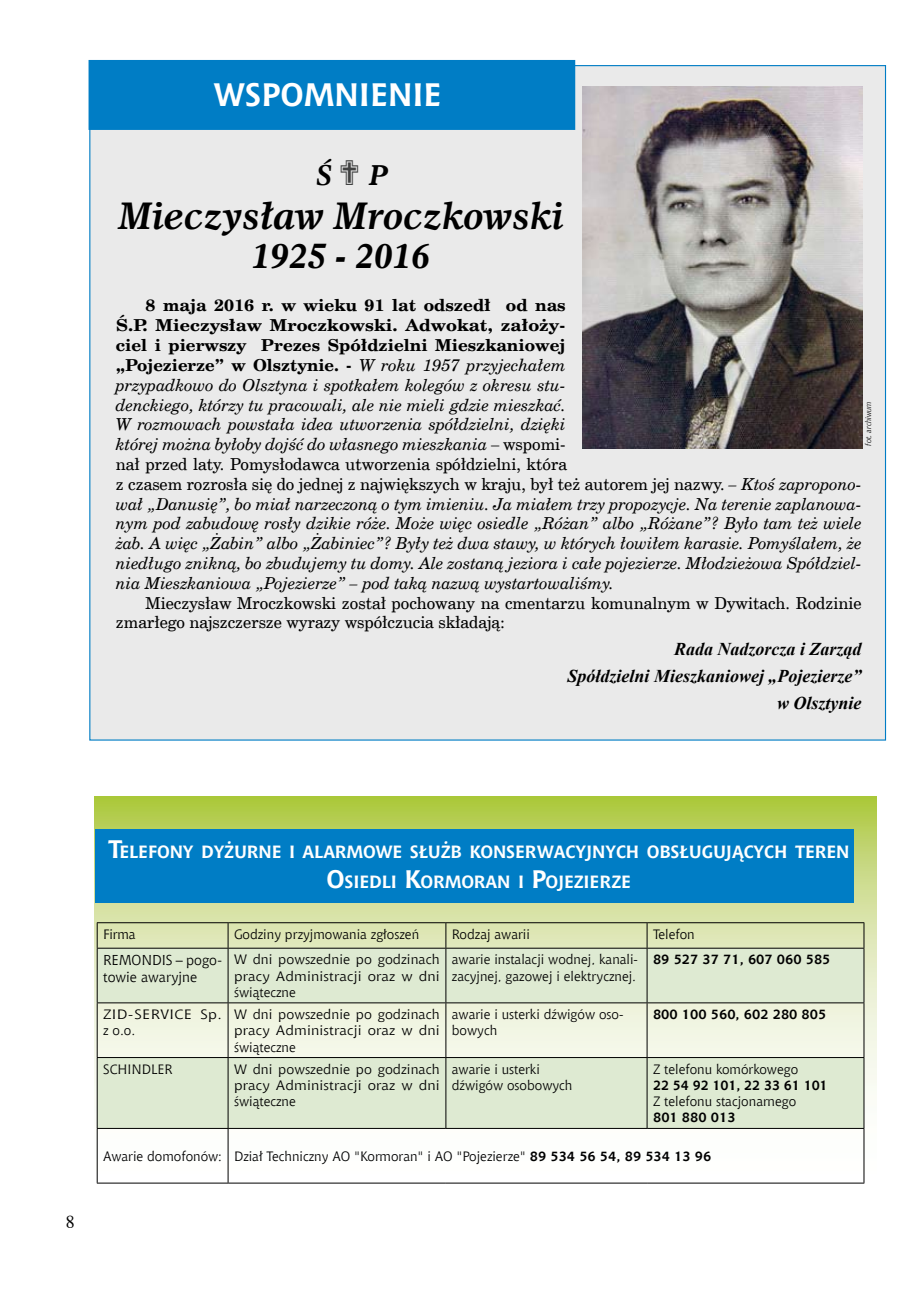
<style>
.page{position:relative;width:906px;height:1289px;background:#fff}
.page>*{position:absolute;margin:0;border:0;box-sizing:border-box;transform-origin:0 0}
.t1{font:italic 700 36px "Dutch 811 EU";color:#000}
.t2{font:italic 700 33px "Dutch 811 EU";color:#000}
.t3{font:700 32.25px "Chianti EU";color:#fff}
.t4{font:italic 700 27px "Dutch 811 EU";color:#000}
.t5{font:italic 700 18px/27px "Times New Roman";color:#000;text-align:right}
.t6{font:18px "Times";color:#000}
.t7{font:700 17.7px/30.3px "Chianti EU";letter-spacing:-.005em;color:#fff;text-align:center}
.t8{font:italic 16.5px/19.8px "Cent Schbook EU";color:#000}
.t9{font:16.5px/19.8px "Cent Schbook EU";color:#000}
.t10{font:14.25px/17.1px "Chianti EU";color:#000}
.t11{font:13.5px/16.2px "Chianti EU";color:#000}
.t12{font:13.5px/16.2px "Chianti EU";color:#000;text-align:justify;scale:1.05 1}
.t13{font:700 13.5px "Chianti EU";color:#000}
.t14{font:13.5px/16.2px "Chianti EU";letter-spacing:.025em;color:#000;scale:1.15 1}
.t15{font:italic 7.8px "Chianti EU";color:#000}
.s1{color:#414242}
.s2{font-weight:700;font-style:normal}
.s3{font-style:normal}
.s4{font-size:25.2px}
.s5{font-weight:700}
</style>
<div class="page">
<div style="left:89px;top:65px;width:797px;height:675px;background:#eaeaea;border:1px solid #007dc5"></div>
<div style="left:89px;top:61px;width:485px;height:68px;background:#007dc5"></div>
<div style="left:89px;top:60px;width:486px;height:70px;border:2px solid #007dc5"></div>
<img style="left:582px;top:87px;width:280px;height:361px">
<svg style="left:94px;top:797px;width:782px;height:387px"></svg>
<div style="left:96px;top:829px;width:758px;height:73px;background:#007dc5"></div>
<svg style="left:98px;top:948px;width:765px;height:179px;background:#e1ead4"></svg>
<hr style="left:97px;top:922px;width:131px;height:1px;background:#000">
<svg style="left:97px;top:923px;width:1px;height:24px"></svg>
<hr style="left:228px;top:922px;width:218px;height:1px;background:#000">
<svg style="left:228px;top:923px;width:1px;height:24px"></svg>
<hr style="left:446px;top:922px;width:201px;height:1px;background:#000">
<svg style="left:445px;top:923px;width:1px;height:24px"></svg>
<hr style="left:647px;top:922px;width:217px;height:1px;background:#000">
<svg style="left:646px;top:923px;width:1px;height:24px"></svg>
<svg style="left:863px;top:923px;width:1px;height:24px"></svg>
<hr style="left:97px;top:947px;width:131px;height:1px;background:#000">
<hr style="left:97px;top:948px;width:1px;height:54px;background:#000">
<hr style="left:228px;top:947px;width:218px;height:1px;background:#000">
<hr style="left:228px;top:948px;width:1px;height:54px;background:#000">
<hr style="left:446px;top:947px;width:201px;height:1px;background:#000">
<hr style="left:445px;top:948px;width:1px;height:54px;background:#000">
<hr style="left:647px;top:947px;width:217px;height:1px;background:#000">
<hr style="left:646px;top:948px;width:1px;height:54px;background:#000">
<hr style="left:863px;top:948px;width:1px;height:54px;background:#000">
<hr style="left:97px;top:1002px;width:131px;height:1px;background:#000">
<hr style="left:97px;top:1003px;width:1px;height:54px;background:#000">
<hr style="left:228px;top:1002px;width:218px;height:1px;background:#000">
<hr style="left:228px;top:1003px;width:1px;height:54px;background:#000">
<hr style="left:446px;top:1002px;width:201px;height:1px;background:#000">
<hr style="left:445px;top:1003px;width:1px;height:54px;background:#000">
<hr style="left:647px;top:1002px;width:217px;height:1px;background:#000">
<hr style="left:646px;top:1003px;width:1px;height:54px;background:#000">
<hr style="left:863px;top:1003px;width:1px;height:54px;background:#000">
<hr style="left:97px;top:1057px;width:131px;height:1px;background:#000">
<hr style="left:97px;top:1057px;width:1px;height:70px;background:#000">
<hr style="left:228px;top:1057px;width:218px;height:1px;background:#000">
<hr style="left:228px;top:1057px;width:1px;height:70px;background:#000">
<hr style="left:446px;top:1057px;width:201px;height:1px;background:#000">
<hr style="left:445px;top:1057px;width:1px;height:70px;background:#000">
<hr style="left:647px;top:1057px;width:217px;height:1px;background:#000">
<hr style="left:646px;top:1057px;width:1px;height:70px;background:#000">
<hr style="left:863px;top:1057px;width:1px;height:70px;background:#000">
<hr style="left:97px;top:1127px;width:131px;height:1px;background:#000">
<hr style="left:97px;top:1128px;width:1px;height:54px;background:#000">
<hr style="left:228px;top:1127px;width:218px;height:1px;background:#000">
<hr style="left:228px;top:1128px;width:1px;height:54px;background:#000">
<hr style="left:446px;top:1127px;width:201px;height:1px;background:#000">
<hr style="left:647px;top:1127px;width:217px;height:1px;background:#000">
<hr style="left:863px;top:1128px;width:1px;height:54px;background:#000">
<hr style="left:97px;top:1182px;width:131px;height:1px;background:#000">
<hr style="left:228px;top:1182px;width:218px;height:1px;background:#000">
<hr style="left:446px;top:1182px;width:201px;height:1px;background:#000">
<hr style="left:647px;top:1182px;width:217px;height:1px;background:#000">
<h3 class="t3" style="left:214px;top:75px;width:229px">WSPOMNIENIE</h3>
<h3 class="t4" style="left:317px;top:158px;width:73px">Ś <span class="s1">✟</span> P</h3>
<h1 class="t1" style="left:119px;top:192px;width:446px">Mieczysław Mroczkowski</h1>
<h2 class="t2" style="left:252px;top:235px;width:179px">1925 - 2016</h2>
<p class="t8" style="left:116px;top:296px;width:747px;text-indent:30px"><span class="s2">8 maja 2016 r. w wieku 91 lat odszedł od nas<br>Ś.P. Mieczysław Mroczkowski. Adwokat, założy-<br>ciel i pierwszy Prezes Spółdzielni Mieszkaniowej<br>„Pojezierze” w Olsztynie. -</span> W roku 1957 przyjechałem<br>przypadkowo do Olsztyna i spotkałem kolegów z okresu stu-<br>denckiego, którzy tu pracowali, ale nie mieli gdzie mieszkać.<br>W rozmowach powstała idea utworzenia spółdzielni, dzięki<br>której można byłoby dojść do własnego mieszkania <span class="s3">– wspomi-<br>nał przed laty. Pomysłodawca utworzenia spółdzielni, która<br>z czasem rozrosła się do jednej z największych w kraju, był też autorem jej nazwy.</span> – Ktoś zapropono&shy;wał „Danusię”, bo miał narzeczoną o tym imieniu. Ja miałem trzy propozycje. Na terenie zaplanowa&shy;nym pod zabudowę rosły dzikie róże. Może więc osiedle „Różan” albo „Różane”? Było tam też wiele żab. A więc „Żabin” albo „Żabiniec”? Były też dwa stawy, w których łowiłem karasie. Pomyślałem, że niedługo znikną, bo zbudujemy tu domy. Ale zostaną jeziora i całe pojezierze. Młodzieżowa Spółdziel&shy;nia Mieszkaniowa „Pojezierze” – pod taką nazwą wystartowaliśmy.</p>
<p class="t9" style="left:116px;top:593px;width:747px;text-indent:30px">Mieczysław Mroczkowski został pochowany na cmentarzu komunalnym w Dywitach. Rodzinie zmarłego najszczersze wyrazy współczucia składają:</p>
<p class="t5" style="left:567px;top:635px;width:296px">Rada Nadzorcza i Zarząd<br>Spółdzielni Mieszkaniowej „Pojezierze” w Olsztynie</p>
<p class="t15" style="left:863px;top:446px;width:45px;rotate:-90deg">fot. archiwum</p>
<p class="t6" style="left:66px;top:1204px;width:10px">8</p>
<p class="t7" style="left:108px;top:836px;width:742px"><span class="s4">T</span>ELEFONY DYŻURNE I ALARMOWE SŁUŻB KONSERWACYJNYCH OBSŁUGUJĄCYCH TEREN<br><span class="s4">O</span>SIEDLI <span class="s4">K</span>ORMORAN I <span class="s4">P</span>OJEZIERZE</p>
<p class="t11" style="left:103px;top:926px;width:34px">Firma</p>
<p class="t11" style="left:234px;top:926px;width:187px">Godziny przyjmowania zgłoszeń</p>
<p class="t11" style="left:452px;top:926px;width:79px">Rodzaj awarii</p>
<p class="t11" style="left:653px;top:926px;width:43px">Telefon</p>
<p class="t10" style="left:103px;top:951px;width:120px">REMONDIS – pogo&shy;towie awaryjne</p>
<p class="t12" style="left:234px;top:951px;width:197px">W dni powszednie po godzinach pracy Administracji oraz w dni świąteczne</p>
<p class="t11" style="left:452px;top:951px;width:188px">awarie instalacji wodnej, kanali&shy;zacyjnej, gazowej i elektrycznej.</p>
<p class="t13" style="left:653px;top:951px;width:179px">89 527 37 71, 607 060 585</p>
<p class="t14" style="left:103px;top:1006px;width:105px">ZID-SERVICE Sp. z o.o.</p>
<p class="t12" style="left:234px;top:1006px;width:197px">W dni powszednie po godzinach pracy Administracji oraz w dni świąteczne</p>
<p class="t11" style="left:452px;top:1006px;width:173px">awarie i usterki dźwigów oso&shy;bowych</p>
<p class="t13" style="left:653px;top:1006px;width:175px">800 100 560, 602 280 805</p>
<p class="t11" style="left:103px;top:1060px;width:71px">SCHINDLER</p>
<p class="t12" style="left:234px;top:1060px;width:197px">W dni powszednie po godzinach pracy Administracji oraz w dni świąteczne</p>
<p class="t11" style="left:452px;top:1060px;width:122px">awarie i usterki dźwigów osobowych</p>
<p class="t11" style="left:653px;top:1060px;width:147px">Z telefonu komórkowego</p>
<p class="t13" style="left:653px;top:1076px;width:176px">22 54 92 101, 22 33 61 101</p>
<p class="t11" style="left:653px;top:1093px;width:145px">Z telefonu stacjonarnego</p>
<p class="t13" style="left:653px;top:1109px;width:84px">801 880 013</p>
<p class="t11" style="left:103px;top:1147px;width:609px">Awarie domofonów: Dział Techniczny AO "Kormoran" i AO "Pojezierze" <span class="s5">89 534 56 54, 89 534 13 96</span></p>
</div>
